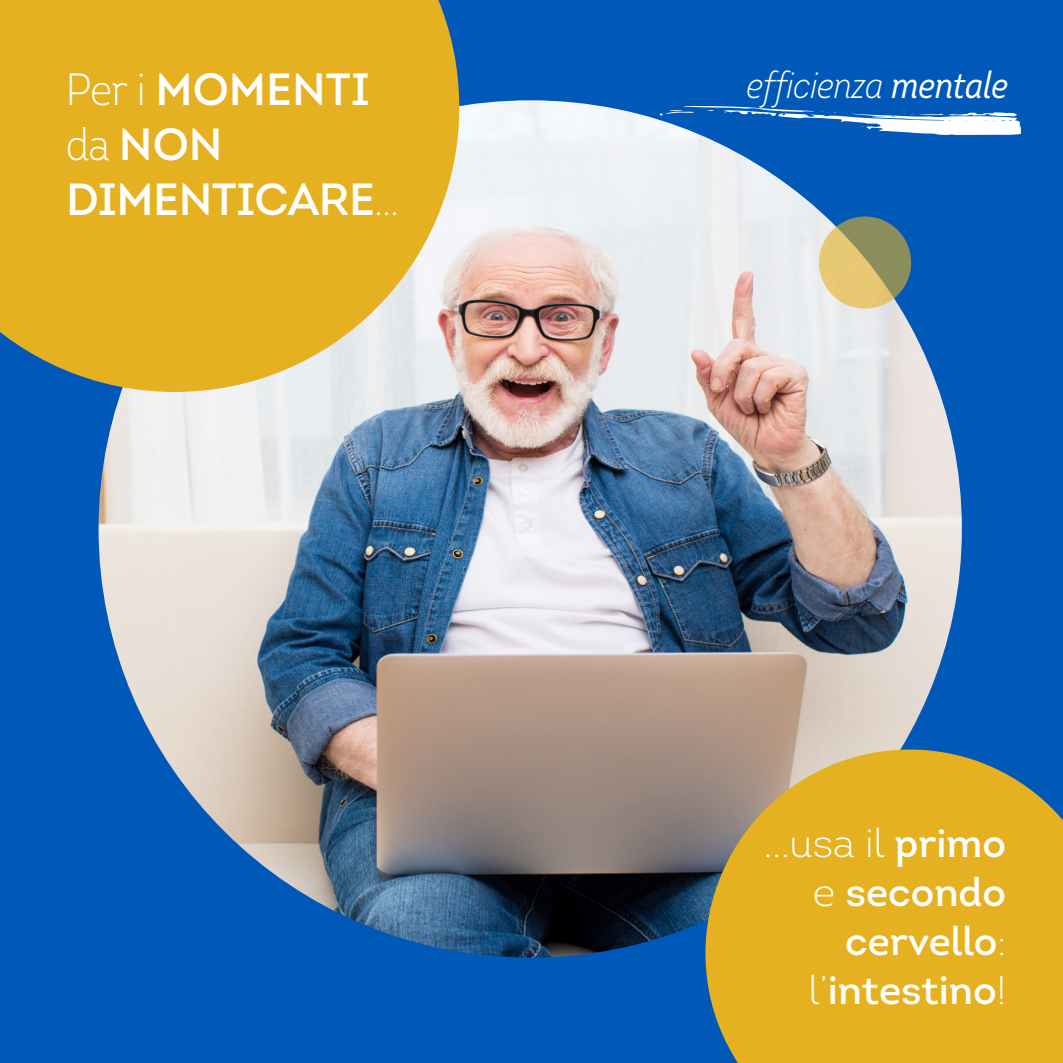
<style>
.page{position:relative;width:1063px;height:1063px;background:#0058b8}
.page>*{position:absolute;margin:0;border:0;box-sizing:border-box;transform-origin:0 0}
.t1{font:45px/55px "Intro";letter-spacing:-.01em;color:#fff}
.t2{font:40px/49.2px "Intro";color:#fff;text-align:right}
.t3{font:italic 300 37.5px "Intro Cond";color:#fff}
.s1{font-family:"Intro Cond";font-weight:300}
.s2{font-weight:400}
.s3{font-weight:300}
</style>
<div class="page">
<img style="left:99px;top:100px;width:863px;height:858px">
<svg style="left:0;top:0;width:459px;height:392px;background:#e1b436"></svg>
<svg style="left:819px;top:217px;width:92px;height:92px;background:#bbac68"></svg>
<svg style="left:660px;top:106px;width:361px;height:29px"></svg>
<svg style="left:680px;top:725px;width:383px;height:338px;background:#c6a43e"></svg>
<p class="t1" style="left:66px;top:61px;width:334px"><span class="s1">Per i</span> MOMENTI <span class="s1">da</span> NON<br>DIMENTICARE<span class="s1">...</span></p>
<p class="t3" style="left:747px;top:63px;width:263px">efficienza <span class="s2">mentale</span></p>
<p class="t2" style="left:764px;top:818px;width:244px"><span class="s3">...usa il</span> primo <span class="s3">e</span> secondo cervello<span class="s3">: l’</span>intestino<span class="s3">!</span></p>
</div>
